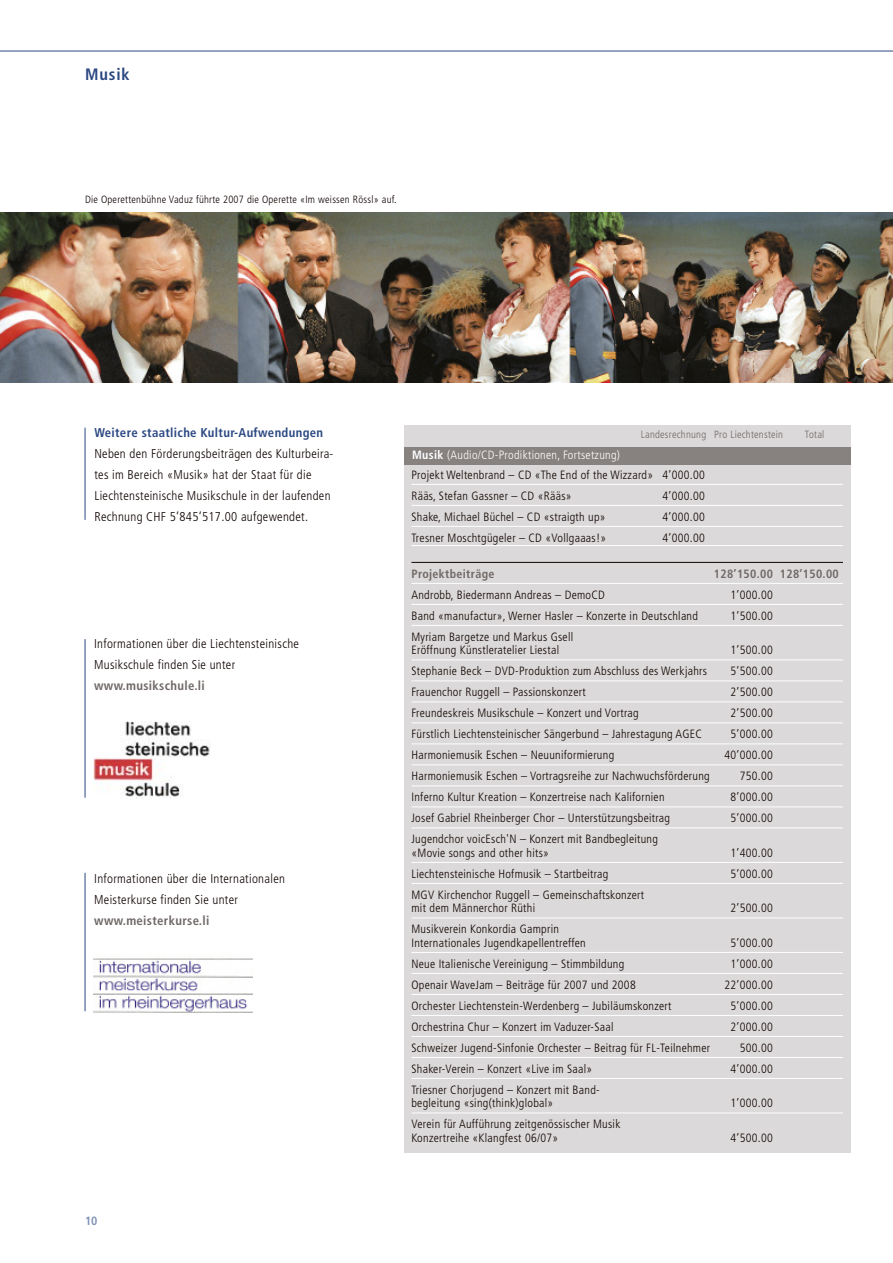
<style>
.page{position:relative;width:893px;height:1263px;background:#fff}
.page>*{position:absolute;margin:0;border:0;box-sizing:border-box;transform-origin:0 0}
.t1{font:700 condensed 16.5px "Frutiger";letter-spacing:.05em;color:#2b4882}
.t2{font:300 condensed 12.75px/21px "Frutiger";letter-spacing:.025em;color:#0f0300}
.t3{font:700 condensed 12.75px "Frutiger";letter-spacing:.025em;color:#6f6866}
.t4{font:700 condensed 12.75px "Frutiger";letter-spacing:.025em;color:#2b4882}
.t5{font:300 condensed 12px/13.5px "Frutiger";letter-spacing:.025em;color:#0f0300}
.t6{font:300 condensed 12px "Frutiger";letter-spacing:.025em;color:#fff}
.t7{font:700 condensed 12px "Frutiger";letter-spacing:.025em;color:#6f6866}
.t8{font:700 condensed 12px "Frutiger";color:#8091b4}
.t9{font:300 condensed 10.5px "Frutiger";letter-spacing:.025em;color:#0f0300}
.t10{font:300 condensed 10.5px "Frutiger";letter-spacing:.025em;color:#6f6866}
.s1{font-weight:700}
</style>
<div class="page">
<hr style="left:0;top:51px;width:893px;height:1px;background:#2b4882">
<div style="left:404px;top:425px;width:446px;height:27px;background:#dbd9d9"></div>
<div style="left:404px;top:462px;width:446px;height:691px;background:#dbd9d9"></div>
<hr style="left:411px;top:484px;width:432px;height:1px;background:#fff">
<hr style="left:411px;top:505px;width:432px;height:1px;background:#fff">
<hr style="left:411px;top:526px;width:432px;height:1px;background:#fff">
<hr style="left:411px;top:545px;width:432px;height:1px;background:#fff">
<hr style="left:411px;top:562px;width:432px;height:1px;background:#0f0300">
<hr style="left:411px;top:583px;width:432px;height:1px;background:#fff">
<hr style="left:411px;top:604px;width:432px;height:1px;background:#fff">
<hr style="left:411px;top:625px;width:432px;height:1px;background:#fff">
<hr style="left:411px;top:660px;width:432px;height:1px;background:#fff">
<hr style="left:411px;top:681px;width:432px;height:1px;background:#fff">
<hr style="left:411px;top:702px;width:432px;height:1px;background:#fff">
<hr style="left:411px;top:723px;width:432px;height:1px;background:#fff">
<hr style="left:411px;top:744px;width:432px;height:1px;background:#fff">
<hr style="left:411px;top:765px;width:432px;height:1px;background:#fff">
<hr style="left:411px;top:786px;width:432px;height:1px;background:#fff">
<hr style="left:411px;top:807px;width:432px;height:1px;background:#fff">
<hr style="left:411px;top:828px;width:432px;height:1px;background:#fff">
<hr style="left:411px;top:862px;width:432px;height:1px;background:#fff">
<hr style="left:411px;top:883px;width:432px;height:1px;background:#fff">
<hr style="left:411px;top:918px;width:432px;height:1px;background:#fff">
<hr style="left:411px;top:952px;width:432px;height:1px;background:#fff">
<hr style="left:411px;top:973px;width:432px;height:1px;background:#fff">
<hr style="left:411px;top:994px;width:432px;height:1px;background:#fff">
<hr style="left:411px;top:1015px;width:432px;height:1px;background:#fff">
<hr style="left:411px;top:1036px;width:432px;height:1px;background:#fff">
<hr style="left:411px;top:1057px;width:432px;height:1px;background:#fff">
<hr style="left:411px;top:1078px;width:432px;height:1px;background:#fff">
<hr style="left:411px;top:1113px;width:432px;height:1px;background:#fff">
<div style="left:404px;top:447px;width:446px;height:18px;background:#878180"></div>
<hr style="left:85px;top:428px;width:1px;height:92px;background:#2b4882">
<img style="left:94px;top:722px;width:117px;height:77px">
<img style="left:94px;top:954px;width:159px;height:59px">
<hr style="left:85px;top:639px;width:1px;height:159px;background:#2b4882">
<hr style="left:85px;top:873px;width:1px;height:138px;background:#2b4882">
<img style="left:0;top:213px;width:893px;height:170px">
<h1 class="t1" style="left:85px;top:68px;width:46px">Musik</h1>
<p class="t9" style="left:85px;top:196px;width:313px">Die Operettenbühne Vaduz führte 2007 die Operette «Im weissen Rössl» auf.</p>
<p class="t4" style="left:94px;top:427px;width:230px">Weitere staatliche Kultur-Aufwendungen</p>
<p class="t2" style="left:94px;top:444px;width:240px">Neben den Förderungsbeiträgen des Kulturbeira&shy;tes im Bereich «Musik» hat der Staat für die Liechtensteinische Musikschule in der laufenden Rechnung CHF 5’845’517.00 aufgewendet.</p>
<p class="t2" style="left:94px;top:634px;width:206px">Informationen über die Liechtensteinische<br>Musikschule finden Sie unter</p>
<p class="t3" style="left:94px;top:681px;width:112px">www.musikschule.li</p>
<p class="t2" style="left:94px;top:869px;width:192px">Informationen über die Internationalen<br>Meisterkurse finden Sie unter</p>
<p class="t3" style="left:94px;top:915px;width:117px">www.meisterkurse.li</p>
<p class="t8" style="left:85px;top:1216px;width:14px">10</p>
<p class="t10" style="left:641px;top:430px;width:144px">Landesrechnung Pro Liechtenstein</p>
<p class="t10" style="left:805px;top:430px;width:21px">Total</p>
<p class="t5" style="left:411px;top:465px;width:295px;line-height:21px">Projekt Weltenbrand – CD «The End of the Wizzard» 4’000.00<br>Rääs, Stefan Gassner – CD «Rääs»</p>
<p class="t6" style="left:412px;top:450px;width:209px"><span class="s1">Musik</span> (Audio/CD-Prodiktionen, Fortsetzung)</p>
<p class="t5" style="left:662px;top:490px;width:44px">4’000.00</p>
<p class="t5" style="left:411px;top:511px;width:196px">Shake, Michael Büchel – CD «straigth up»</p>
<p class="t5" style="left:662px;top:511px;width:44px">4’000.00</p>
<p class="t5" style="left:411px;top:532px;width:196px">Tresner Moschtgügeler – CD «Vollgaaas!»</p>
<p class="t5" style="left:662px;top:532px;width:44px">4’000.00</p>
<p class="t7" style="left:411px;top:569px;width:84px">Projektbeiträge</p>
<p class="t7" style="left:714px;top:569px;width:126px">128’150.00 128’150.00</p>
<p class="t5" style="left:411px;top:589px;width:195px">Androbb, Biedermann Andreas – DemoCD</p>
<p class="t5" style="left:731px;top:589px;width:44px">1’000.00</p>
<p class="t5" style="left:411px;top:610px;width:288px">Band «manufactur», Werner Hasler – Konzerte in Deutschland</p>
<p class="t5" style="left:731px;top:610px;width:44px">1’500.00</p>
<p class="t5" style="left:411px;top:631px;width:163px">Myriam Bargetze und Markus Gsell<br>Eröffnung Künstleratelier Liestal</p>
<p class="t5" style="left:731px;top:644px;width:44px">1’500.00</p>
<p class="t5" style="left:411px;top:665px;width:297px">Stephanie Beck – DVD-Produktion zum Abschluss des Werkjahrs</p>
<p class="t5" style="left:731px;top:665px;width:44px">5’500.00</p>
<p class="t5" style="left:411px;top:686px;width:176px">Frauenchor Ruggell – Passionskonzert</p>
<p class="t5" style="left:731px;top:686px;width:44px">2’500.00</p>
<p class="t5" style="left:411px;top:707px;width:229px">Freundeskreis Musikschule – Konzert und Vortrag</p>
<p class="t5" style="left:731px;top:707px;width:44px">2’500.00</p>
<p class="t5" style="left:411px;top:728px;width:292px">Fürstlich Liechtensteinischer Sängerbund – Jahrestagung AGEC</p>
<p class="t5" style="left:731px;top:728px;width:44px">5’000.00</p>
<p class="t5" style="left:411px;top:749px;width:204px">Harmoniemusik Eschen – Neuuniformierung</p>
<p class="t5" style="left:724px;top:749px;width:50px">40’000.00</p>
<p class="t5" style="left:411px;top:770px;width:300px">Harmoniemusik Eschen – Vortragsreihe zur Nachwuchsförderung</p>
<p class="t5" style="left:740px;top:770px;width:35px">750.00</p>
<p class="t5" style="left:411px;top:791px;width:255px">Inferno Kultur Kreation – Konzertreise nach Kalifornien</p>
<p class="t5" style="left:731px;top:791px;width:44px">8’000.00</p>
<p class="t5" style="left:411px;top:812px;width:260px">Josef Gabriel Rheinberger Chor – Unterstützungsbeitrag</p>
<p class="t5" style="left:731px;top:812px;width:44px">5’000.00</p>
<p class="t5" style="left:411px;top:833px;width:248px">Jugendchor voicEsch'N – Konzert mit Bandbegleitung «Movie songs and other hits»</p>
<p class="t5" style="left:731px;top:847px;width:44px">1’400.00</p>
<p class="t5" style="left:411px;top:868px;width:198px">Liechtensteinische Hofmusik – Startbeitrag</p>
<p class="t5" style="left:731px;top:868px;width:44px">5’000.00</p>
<p class="t5" style="left:411px;top:889px;width:234px">MGV Kirchenchor Ruggell – Gemeinschaftskonzert mit dem Männerchor Rüthi</p>
<p class="t5" style="left:731px;top:902px;width:44px">2’500.00</p>
<p class="t5" style="left:411px;top:923px;width:176px">Musikverein Konkordia Gamprin<br>Internationales Jugendkapellentreffen</p>
<p class="t5" style="left:731px;top:937px;width:44px">5’000.00</p>
<p class="t5" style="left:411px;top:958px;width:214px">Neue Italienische Vereinigung – Stimmbildung</p>
<p class="t5" style="left:731px;top:958px;width:44px">1’000.00</p>
<p class="t5" style="left:411px;top:979px;width:226px">Openair WaveJam – Beiträge für 2007 und 2008</p>
<p class="t5" style="left:724px;top:979px;width:50px">22’000.00</p>
<p class="t5" style="left:411px;top:1000px;width:262px">Orchester Liechtenstein-Werdenberg – Jubiläumskonzert</p>
<p class="t5" style="left:731px;top:1000px;width:44px">5’000.00</p>
<p class="t5" style="left:411px;top:1021px;width:204px">Orchestrina Chur – Konzert im Vaduzer-Saal</p>
<p class="t5" style="left:731px;top:1021px;width:44px">2’000.00</p>
<p class="t5" style="left:411px;top:1042px;width:300px">Schweizer Jugend-Sinfonie Orchester – Beitrag für FL-Teilnehmer</p>
<p class="t5" style="left:740px;top:1042px;width:35px">500.00</p>
<p class="t5" style="left:411px;top:1063px;width:182px">Shaker-Verein – Konzert «Live im Saal»</p>
<p class="t5" style="left:731px;top:1063px;width:44px">4’000.00</p>
<p class="t5" style="left:411px;top:1084px;width:190px">Triesner Chorjugend – Konzert mit Band&shy;begleitung «sing(think)global»</p>
<p class="t5" style="left:731px;top:1097px;width:44px">1’000.00</p>
<p class="t5" style="left:411px;top:1118px;width:210px">Verein für Aufführung zeitgenössischer Musik<br>Konzertreihe «Klangfest 06/07»</p>
<p class="t5" style="left:731px;top:1132px;width:44px">4’500.00</p>
</div>
